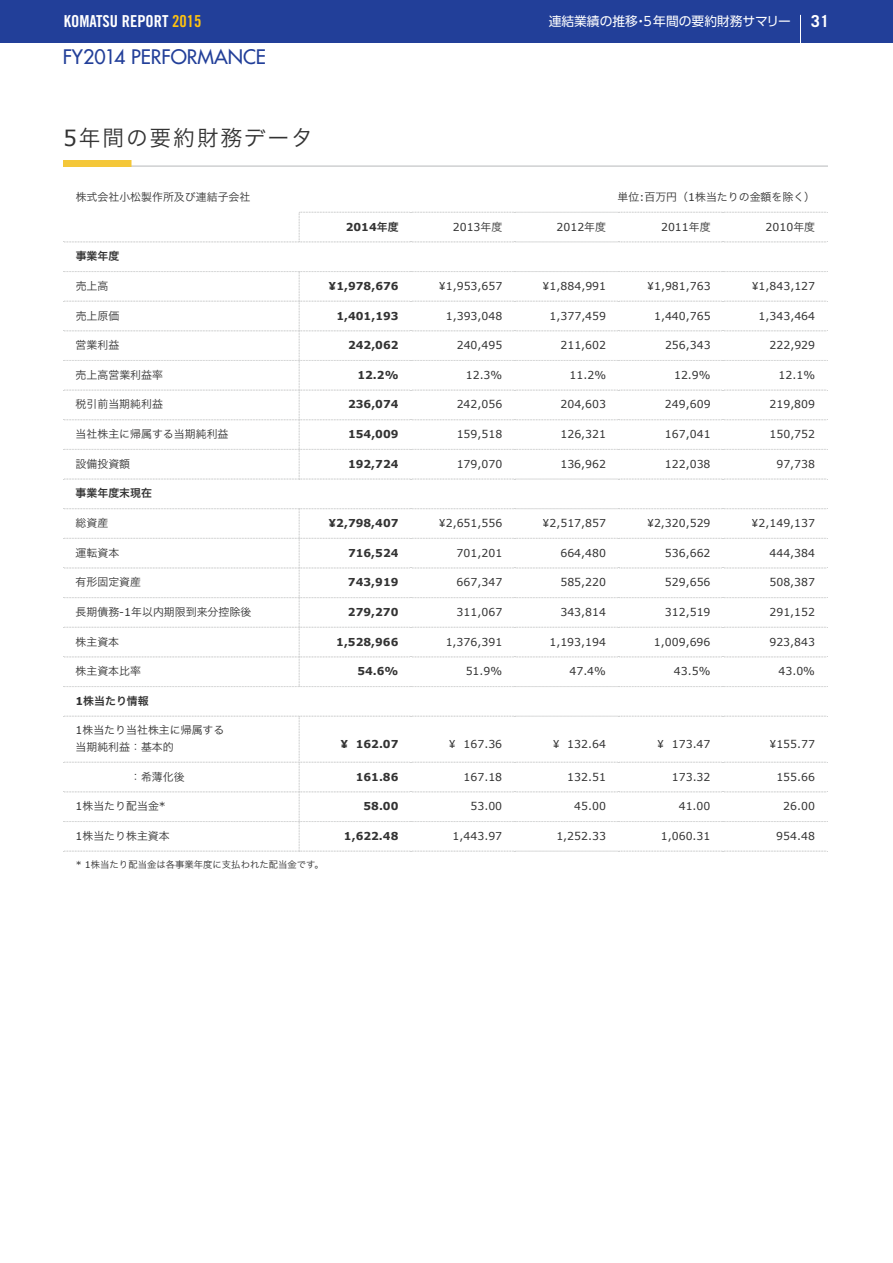
<style>
.page{position:relative;width:893px;height:1263px;background:#fff}
.page>*{position:absolute;margin:0;border:0;box-sizing:border-box;transform-origin:0 0}
.t1{font:21.9px "Hira Kaku Pro N W3";letter-spacing:.08em;color:#333}
.t2{font:19.5px "Futura";color:#223f99}
.t3{font:16.5px "Trade Gothic Bold Cond Twenty";color:#fff}
.t4{font:700 16.5px "Trade Gothic";color:#fff}
.t5{font:12.75px "UD Shin Go Pr 6 N";color:#fff}
.t6{font:10.95px "Verdana";color:#333}
.t7{font:10.95px/16.4px "Hira Kaku Pro N W3";color:#333}
.t8{font:700 10.95px "Verdana";color:#333}
.t9{font:10.95px "Hira Kaku Pro N W6";color:#333}
.t10{font:9.3px "Hira Kaku Pro N W3";color:#333}
.s1{color:#fec210}
.s2{font-family:"Verdana"}
.s3{font-family:"Hira Kaku Pro N W6";font-weight:400}
.s4{font-family:"Hira Kaku Pro N W3"}
.s5{font-family:"Verdana";font-weight:700}
</style>
<div class="page">
<div style="left:0;top:0;width:893px;height:43px;background:#223f99"></div>
<hr style="left:800px;top:15px;width:1px;height:30px;background:#fff">
<img style="left:63px;top:160px;width:765px;height:7px">
<svg style="left:63px;top:716px;width:765px;height:136px"></svg>
<svg style="left:63px;top:508px;width:765px;height:179px"></svg>
<svg style="left:63px;top:271px;width:765px;height:209px"></svg>
<svg style="left:63px;top:212px;width:765px;height:30px"></svg>
<h3 class="t3" style="left:64px;top:11px;width:139px">KOMATSU REPORT <span class="s1">2015</span></h3>
<h3 class="t4" style="left:811px;top:11px;width:20px">31</h3>
<p class="t5" style="left:549px;top:11px;width:244px">連結業績の推移・5年間の要約財務サマリー</p>
<h2 class="t2" style="left:63px;top:44px;width:205px">FY2014 PERFORMANCE</h2>
<h1 class="t1" style="left:63px;top:119px;width:251px"><span class="s2">5</span>年間の要約財務データ</h1>
<p class="t7" style="left:76px;top:188px;width:176px">株式会社小松製作所及び連結子会社</p>
<p class="t7" style="left:618px;top:188px;width:199px">単位<span class="s2">:</span>百万円（<span class="s2">1</span>株当たりの金額を除く）</p>
<p class="t8" style="left:346px;top:219px;width:54px">2014<span class="s3">年度</span></p>
<p class="t6" style="left:453px;top:220px;width:51px">2013<span class="s4">年度</span></p>
<p class="t6" style="left:556px;top:220px;width:51px">2012<span class="s4">年度</span></p>
<p class="t6" style="left:661px;top:220px;width:51px">2011<span class="s4">年度</span></p>
<p class="t6" style="left:766px;top:220px;width:51px">2010<span class="s4">年度</span></p>
<p class="t9" style="left:76px;top:246px;width:45px">事業年度</p>
<p class="t7" style="left:76px;top:277px;width:34px">売上高</p>
<p class="t8" style="left:329px;top:279px;width:71px">¥1,978,676</p>
<p class="t6" style="left:439px;top:279px;width:65px">¥1,953,657</p>
<p class="t6" style="left:543px;top:279px;width:65px">¥1,884,991</p>
<p class="t6" style="left:647px;top:279px;width:65px">¥1,981,763</p>
<p class="t6" style="left:752px;top:279px;width:65px">¥1,843,127</p>
<p class="t7" style="left:76px;top:306px;width:45px">売上原価</p>
<p class="t8" style="left:336px;top:308px;width:64px">1,401,193</p>
<p class="t6" style="left:446px;top:309px;width:58px">1,393,048</p>
<p class="t6" style="left:550px;top:309px;width:58px">1,377,459</p>
<p class="t6" style="left:654px;top:309px;width:58px">1,440,765</p>
<p class="t6" style="left:759px;top:309px;width:58px">1,343,464</p>
<p class="t7" style="left:76px;top:336px;width:45px">営業利益</p>
<p class="t8" style="left:348px;top:338px;width:52px">242,062</p>
<p class="t6" style="left:457px;top:338px;width:47px">240,495</p>
<p class="t6" style="left:560px;top:338px;width:47px">211,602</p>
<p class="t6" style="left:665px;top:338px;width:47px">256,343</p>
<p class="t6" style="left:769px;top:338px;width:47px">222,929</p>
<p class="t7" style="left:76px;top:366px;width:89px">売上高営業利益率</p>
<p class="t8" style="left:357px;top:368px;width:43px">12.2%</p>
<p class="t6" style="left:466px;top:368px;width:38px">12.3%</p>
<p class="t6" style="left:569px;top:368px;width:38px">11.2%</p>
<p class="t6" style="left:674px;top:368px;width:38px">12.9%</p>
<p class="t6" style="left:779px;top:368px;width:38px">12.1%</p>
<p class="t7" style="left:76px;top:395px;width:89px">税引前当期純利益</p>
<p class="t8" style="left:348px;top:397px;width:52px">236,074</p>
<p class="t6" style="left:457px;top:397px;width:47px">242,056</p>
<p class="t6" style="left:560px;top:397px;width:47px">204,603</p>
<p class="t6" style="left:665px;top:397px;width:47px">249,609</p>
<p class="t6" style="left:769px;top:397px;width:47px">219,809</p>
<p class="t7" style="left:76px;top:425px;width:154px">当社株主に帰属する当期純利益</p>
<p class="t8" style="left:348px;top:427px;width:52px">154,009</p>
<p class="t6" style="left:457px;top:427px;width:47px">159,518</p>
<p class="t6" style="left:560px;top:427px;width:47px">126,321</p>
<p class="t6" style="left:665px;top:427px;width:47px">167,041</p>
<p class="t6" style="left:769px;top:427px;width:47px">150,752</p>
<p class="t7" style="left:76px;top:455px;width:56px">設備投資額</p>
<p class="t8" style="left:348px;top:457px;width:52px">192,724</p>
<p class="t6" style="left:457px;top:457px;width:47px">179,070</p>
<p class="t6" style="left:560px;top:457px;width:47px">136,962</p>
<p class="t6" style="left:665px;top:457px;width:47px">122,038</p>
<p class="t6" style="left:776px;top:457px;width:40px">97,738</p>
<p class="t9" style="left:76px;top:483px;width:78px">事業年度末現在</p>
<p class="t7" style="left:76px;top:514px;width:34px">総資産</p>
<p class="t8" style="left:329px;top:516px;width:71px">¥2,798,407</p>
<p class="t6" style="left:439px;top:516px;width:65px">¥2,651,556</p>
<p class="t6" style="left:543px;top:516px;width:65px">¥2,517,857</p>
<p class="t6" style="left:647px;top:516px;width:65px">¥2,320,529</p>
<p class="t6" style="left:752px;top:516px;width:65px">¥2,149,137</p>
<p class="t7" style="left:76px;top:543px;width:45px">運転資本</p>
<p class="t8" style="left:348px;top:545px;width:52px">716,524</p>
<p class="t6" style="left:457px;top:546px;width:47px">701,201</p>
<p class="t6" style="left:560px;top:546px;width:47px">664,480</p>
<p class="t6" style="left:665px;top:546px;width:47px">536,662</p>
<p class="t6" style="left:769px;top:546px;width:47px">444,384</p>
<p class="t7" style="left:76px;top:573px;width:67px">有形固定資産</p>
<p class="t8" style="left:348px;top:575px;width:52px">743,919</p>
<p class="t6" style="left:457px;top:575px;width:47px">667,347</p>
<p class="t6" style="left:560px;top:575px;width:47px">585,220</p>
<p class="t6" style="left:665px;top:575px;width:47px">529,656</p>
<p class="t6" style="left:769px;top:575px;width:47px">508,387</p>
<p class="t7" style="left:76px;top:603px;width:177px">長期債務<span class="s2">-1</span>年以内期限到来分控除後</p>
<p class="t8" style="left:348px;top:605px;width:52px">279,270</p>
<p class="t6" style="left:457px;top:605px;width:47px">311,067</p>
<p class="t6" style="left:560px;top:605px;width:47px">343,814</p>
<p class="t6" style="left:665px;top:605px;width:47px">312,519</p>
<p class="t6" style="left:769px;top:605px;width:47px">291,152</p>
<p class="t7" style="left:76px;top:632px;width:45px">株主資本</p>
<p class="t8" style="left:336px;top:634px;width:64px">1,528,966</p>
<p class="t6" style="left:446px;top:635px;width:58px">1,376,391</p>
<p class="t6" style="left:549px;top:635px;width:58px">1,193,194</p>
<p class="t6" style="left:654px;top:635px;width:58px">1,009,696</p>
<p class="t6" style="left:769px;top:635px;width:47px">923,843</p>
<p class="t7" style="left:76px;top:662px;width:67px">株主資本比率</p>
<p class="t8" style="left:357px;top:664px;width:43px">54.6%</p>
<p class="t6" style="left:466px;top:664px;width:38px">51.9%</p>
<p class="t6" style="left:569px;top:664px;width:38px">47.4%</p>
<p class="t6" style="left:674px;top:664px;width:38px">43.5%</p>
<p class="t6" style="left:778px;top:664px;width:38px">43.0%</p>
<p class="t9" style="left:76px;top:691px;width:75px"><span class="s5">1</span>株当たり情報</p>
<p class="t7" style="left:76px;top:721px;width:150px"><span class="s2">1</span>株当たり当社株主に帰属する当期純利益：基本的</p>
<p class="t8" style="left:340px;top:737px;width:59px">¥ 162.07</p>
<p class="t6" style="left:449px;top:737px;width:55px">¥ 167.36</p>
<p class="t6" style="left:553px;top:737px;width:55px">¥ 132.64</p>
<p class="t6" style="left:657px;top:737px;width:55px">¥ 173.47</p>
<p class="t6" style="left:769px;top:737px;width:47px">¥155.77</p>
<p class="t7" style="left:130px;top:767px;width:56px">：希薄化後</p>
<p class="t8" style="left:356px;top:769px;width:44px">161.86</p>
<p class="t6" style="left:464px;top:769px;width:40px">167.18</p>
<p class="t6" style="left:567px;top:769px;width:40px">132.51</p>
<p class="t6" style="left:672px;top:769px;width:40px">173.32</p>
<p class="t6" style="left:776px;top:769px;width:40px">155.66</p>
<p class="t7" style="left:76px;top:797px;width:92px"><span class="s2">1</span>株当たり配当金<span class="s2">*</span></p>
<p class="t8" style="left:363px;top:799px;width:36px">58.00</p>
<p class="t6" style="left:470px;top:799px;width:33px">53.00</p>
<p class="t6" style="left:574px;top:799px;width:33px">45.00</p>
<p class="t6" style="left:679px;top:799px;width:33px">41.00</p>
<p class="t6" style="left:783px;top:799px;width:33px">26.00</p>
<p class="t7" style="left:76px;top:827px;width:96px"><span class="s2">1</span>株当たり株主資本</p>
<p class="t8" style="left:344px;top:829px;width:56px">1,622.48</p>
<p class="t6" style="left:453px;top:829px;width:51px">1,443.97</p>
<p class="t6" style="left:556px;top:829px;width:51px">1,252.33</p>
<p class="t6" style="left:661px;top:829px;width:51px">1,060.31</p>
<p class="t6" style="left:776px;top:829px;width:40px">954.48</p>
<p class="t10" style="left:76px;top:856px;width:250px"><span class="s2">* 1</span>株当たり配当金は各事業年度に支払われた配当金です。</p>
</div>
